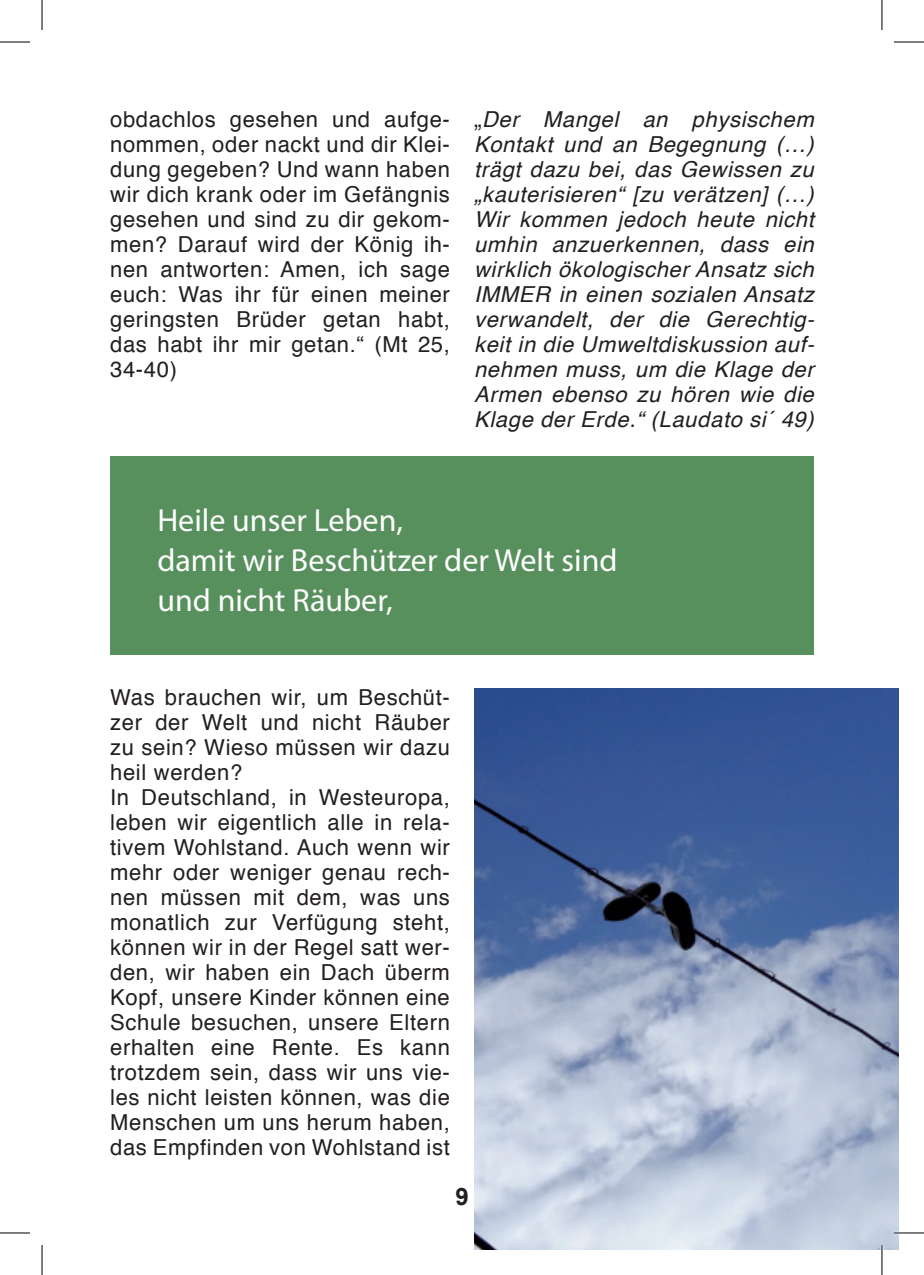
<style>
.page{position:relative;width:924px;height:1275px;background:#fff}
.page>*{position:absolute;margin:0;border:0;box-sizing:border-box;transform-origin:0 0}
.t1{font:32px/40px "Myriad Pro";color:#fff}
.t2{font:700 24px "Arial";color:#231f20}
.t3{font:22px/25px "Helvetica";letter-spacing:.03em;color:#231f20;text-align:justify}
.t4{font:italic 22px/25px "Helvetica";letter-spacing:.03em;color:#231f20;text-align:justify}
.s1{font-style:normal}
</style>
<div class="page">
<div style="left:110px;top:456px;width:703px;height:198px;background:#57905d"></div>
<img style="left:474px;top:688px;width:424px;height:562px">
<hr style="left:893px;top:1231px;width:30px;height:3px;background:#fff">
<hr style="left:880px;top:1245px;width:2px;height:30px;background:#fff">
<hr style="left:0;top:42px;width:30px;height:1px;background:#000">
<hr style="left:893px;top:42px;width:30px;height:1px;background:#000">
<hr style="left:0;top:1232px;width:30px;height:1px;background:#000">
<hr style="left:893px;top:1232px;width:30px;height:1px;background:#000">
<hr style="left:42px;top:0;width:1px;height:30px;background:#000">
<hr style="left:42px;top:1245px;width:1px;height:30px;background:#000">
<hr style="left:881px;top:0;width:1px;height:30px;background:#000">
<hr style="left:881px;top:1245px;width:1px;height:30px;background:#000">
<p class="t3" style="left:110px;top:107px;width:341px">obdachlos gesehen und aufge&shy;nommen, oder nackt und dir Klei&shy;dung gegeben? Und wann haben wir dich krank oder im Gefängnis gesehen und sind zu dir gekom&shy;men? Darauf wird der König ih&shy;nen antworten: Amen, ich sage euch: Was ihr für einen meiner geringsten Brüder getan habt, das habt ihr mir getan.“ (Mt 25, 34-40)</p>
<p class="t4" style="left:474px;top:108px;width:341px"><span class="s1">„</span>Der Mangel an physischem Kontakt und an Begegnung (…) trägt dazu bei, das Gewissen zu „kauterisieren“ [zu verätzen] (…)<br>Wir kommen jedoch heute nicht umhin anzuerkennen, dass ein wirklich ökologischer Ansatz sich IMMER in einen sozialen Ansatz verwandelt, der die Gerechtig&shy;keit in die Umweltdiskussion auf&shy;nehmen muss, um die Klage der Armen ebenso zu hören wie die Klage der Erde.“ (Laudato si´ 49)</p>
<h1 class="t1" style="left:157px;top:499px;width:461px">Heile unser Leben,<br>damit wir Beschützer der Welt sind und nicht Räuber,</h1>
<p class="t3" style="left:110px;top:685px;width:341px;text-align:left">Was brauchen wir, um Beschüt&shy;zer der Welt und nicht Räuber zu sein? Wieso müssen wir dazu heil werden?<br>In Deutschland, in Westeuropa, leben wir eigentlich alle in rela&shy;tivem Wohlstand. Auch wenn wir mehr oder weniger genau rech&shy;nen müssen mit dem, was uns monatlich zur Verfügung steht, können wir in der Regel satt wer&shy;den, wir haben ein Dach überm<br>Kopf, unsere Kinder können eine<br>Schule besuchen, unsere Eltern erhalten eine Rente. Es kann trotzdem sein, dass wir uns vie&shy;les nicht leisten können, was die<br>Menschen um uns herum haben, das Empfinden von Wohlstand ist</p>
<p class="t2" style="left:455px;top:1180px;width:15px">9</p>
</div>
